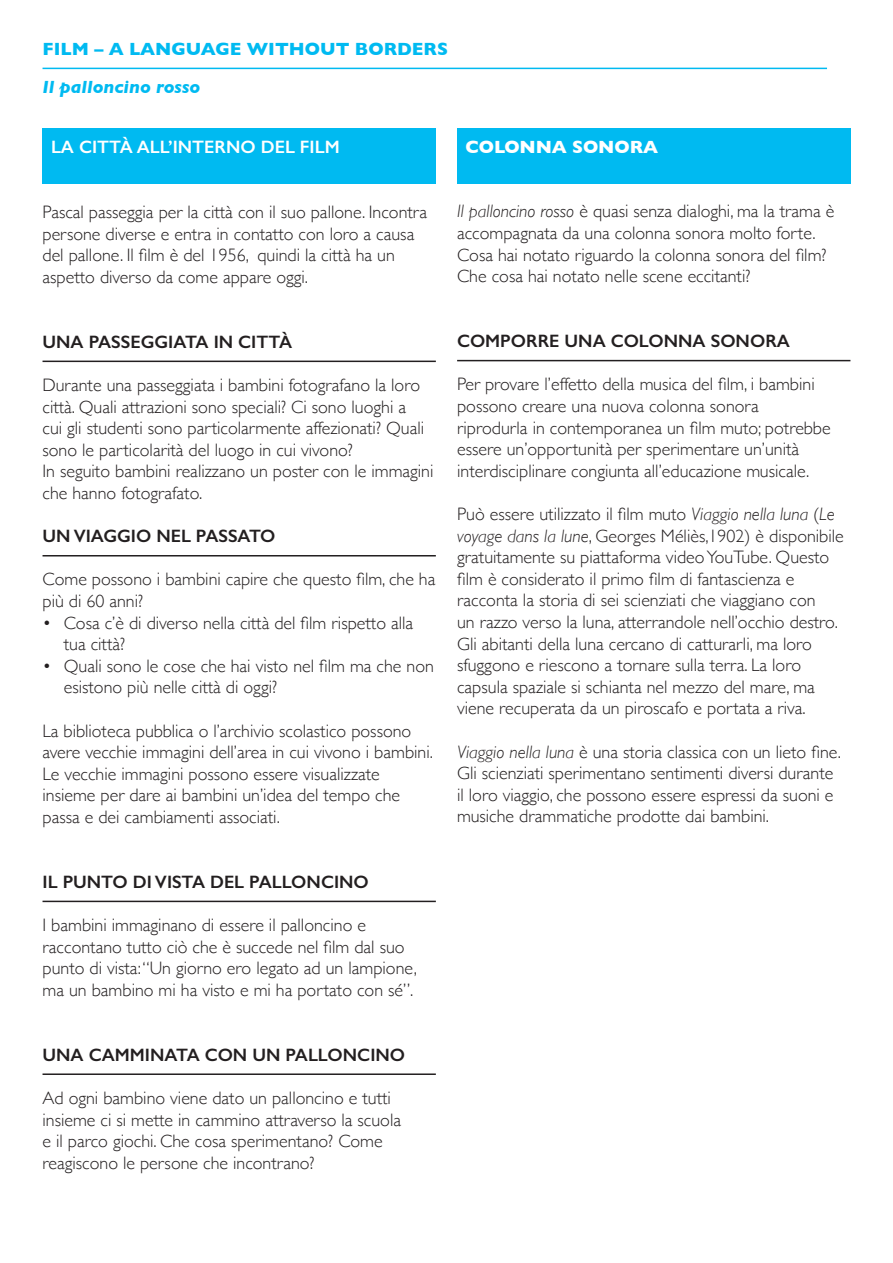
<style>
.page{position:relative;width:893px;height:1263px;background:#fff}
.page>*{position:absolute;margin:0;border:0;box-sizing:border-box;transform-origin:0 0}
.t1{font:300 18px/21.6px "Gill Sans";color:#231f20}
.t2{font:600 18px "Gill Sans";color:#231f20}
.t3{font:700 18px "Gill Sans";color:#00baf1}
.t4{font:600 18px "Gill Sans";color:#fff}
.t5{font:italic 700 18px "Gill Sans";color:#00baf1}
.t6{font:700 18px "Gill Sans";color:#fff}
.s1{font-style:italic}
</style>
<div class="page">
<div style="left:43px;top:129px;width:393px;height:55px;background:#00baf1"></div>
<div style="left:457px;top:129px;width:393px;height:55px;background:#00baf1"></div>
<hr style="left:43px;top:68px;width:784px;height:1px;background:#00baf1">
<hr style="left:43px;top:361px;width:393px;height:1px;background:#231f20">
<hr style="left:43px;top:555px;width:393px;height:1px;background:#231f20">
<hr style="left:43px;top:901px;width:393px;height:1px;background:#231f20">
<hr style="left:43px;top:1073px;width:393px;height:2px;background:#231f20">
<hr style="left:457px;top:360px;width:393px;height:1px;background:#231f20">
<p class="t3" style="left:43px;top:35px;width:407px">FILM – A LANGUAGE WITHOUT BORDERS</p>
<p class="t5" style="left:43px;top:77px;width:159px">Il palloncino rosso</p>
<p class="t4" style="left:51px;top:136px;width:290px">LA CITTÀ ALL’INTERNO DEL FILM</p>
<p class="t6" style="left:466px;top:132px;width:194px">COLONNA SONORA</p>
<p class="t1" style="left:43px;top:201px;width:386px">Pascal passeggia per la città con il suo pallone. Incontra persone diverse e entra in contatto con loro a causa del pallone. Il film è del 1956, quindi la città ha un aspetto diverso da come appare oggi.</p>
<p class="t2" style="left:43px;top:331px;width:251px">UNA PASSEGGIATA IN CITTÀ</p>
<p class="t1" style="left:43px;top:373px;width:383px">Durante una passeggiata i bambini fotografano la loro città. Quali attrazioni sono speciali? Ci sono luoghi a cui gli studenti sono particolarmente affezionati? Quali sono le particolarità del luogo in cui vivono?</p>
<p class="t1" style="left:43px;top:460px;width:392px">In seguito bambini realizzano un poster con le immagini che hanno fotografato.</p>
<p class="t2" style="left:43px;top:525px;width:235px">UN VIAGGIO NEL PASSATO</p>
<p class="t1" style="left:43px;top:568px;width:394px">Come possono i bambini capire che questo film, che ha più di 60 anni?</p>
<p class="t1" style="left:64px;top:611px;width:351px;text-indent:-21px">• Cosa c’è di diverso nella città del film rispetto alla tua città?</p>
<p class="t1" style="left:64px;top:654px;width:372px;text-indent:-21px">• Quali sono le cose che hai visto nel film ma che non esistono più nelle città di oggi?</p>
<p class="t1" style="left:43px;top:719px;width:392px">La biblioteca pubblica o l’archivio scolastico possono avere vecchie immagini dell’area in cui vivono i bambini.<br>Le vecchie immagini possono essere visualizzate insieme per dare ai bambini un’idea del tempo che passa e dei cambiamenti associati.</p>
<p class="t2" style="left:43px;top:871px;width:328px">IL PUNTO DI VISTA DEL PALLONCINO</p>
<p class="t1" style="left:43px;top:913px;width:376px">I bambini immaginano di essere il palloncino e raccontano tutto ciò che è succede nel film dal suo punto di vista: “Un giorno ero legato ad un lampione, ma un bambino mi ha visto e mi ha portato con sé”.</p>
<p class="t2" style="left:43px;top:1044px;width:364px">UNA CAMMINATA CON UN PALLONCINO</p>
<p class="t1" style="left:43px;top:1086px;width:360px">Ad ogni bambino viene dato un palloncino e tutti insieme ci si mette in cammino attraverso la scuola e il parco giochi. Che cosa sperimentano? Come reagiscono le persone che incontrano?</p>
<p class="t1" style="left:457px;top:200px;width:379px"><span class="s1">Il palloncino rosso</span> è quasi senza dialoghi, ma la trama è accompagnata da una colonna sonora molto forte.</p>
<p class="t1" style="left:457px;top:243px;width:371px">Cosa hai notato riguardo la colonna sonora del film?</p>
<p class="t1" style="left:457px;top:265px;width:295px">Che cosa hai notato nelle scene eccitanti?</p>
<p class="t2" style="left:457px;top:330px;width:334px">COMPORRE UNA COLONNA SONORA</p>
<p class="t1" style="left:457px;top:373px;width:375px">Per provare l’effetto della musica del film, i bambini possono creare una nuova colonna sonora riprodurla in contemporanea un film muto; potrebbe essere un’opportunità per sperimentare un’unità interdisciplinare congiunta all’educazione musicale.</p>
<p class="t1" style="left:457px;top:502px;width:388px">Può essere utilizzato il film muto <span class="s1">Viaggio nella luna</span> (<span class="s1">Le voyage dans la lune</span>, Georges Méliès,1902) è disponibile gratuitamente su piattaforma video YouTube. Questo film è considerato il primo film di fantascienza e racconta la storia di sei scienziati che viaggiano con<br>un razzo verso la luna, atterrandole nell’occhio destro.<br>Gli abitanti della luna cercano di catturarli, ma loro sfuggono e riescono a tornare sulla terra. La loro capsula spaziale si schianta nel mezzo del mare, ma viene recuperata da un piroscafo e portata a riva.</p>
<p class="t1" style="left:457px;top:740px;width:386px"><span class="s1">Viaggio nella luna</span> è una storia classica con un lieto fine.<br>Gli scienziati sperimentano sentimenti diversi durante il loro viaggio, che possono essere espressi da suoni e musiche drammatiche prodotte dai bambini.</p>
</div>
